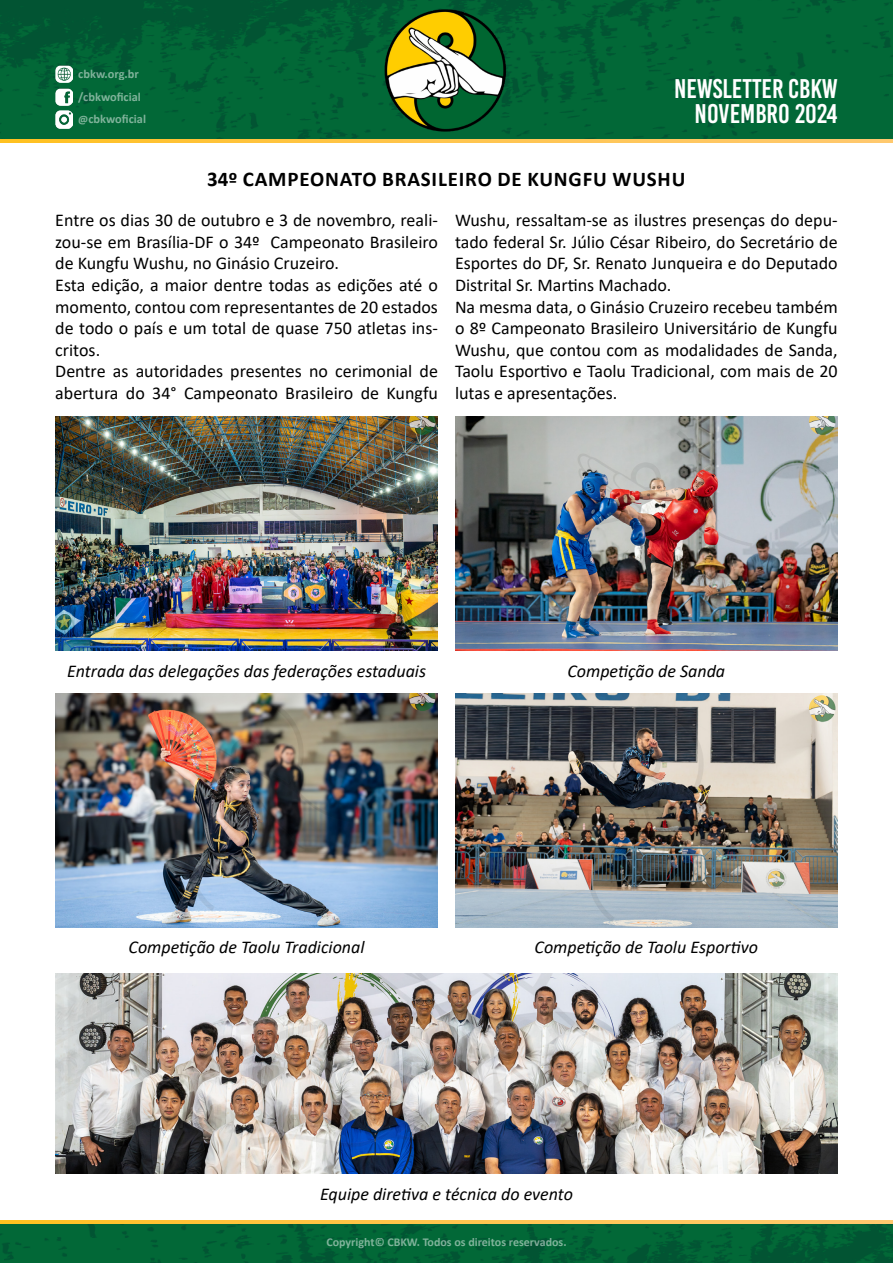
<style>
.page{position:relative;width:893px;height:1263px;background:#fff}
.page>*{position:absolute;margin:0;border:0;box-sizing:border-box;transform-origin:0 0}
.Cabeçallho_-_Mês{font:27px "Bebas Kai";color:#fff}
.Título_de_Seção{font:700 21px "Calibri";letter-spacing:.04em;color:#000}
.t1{font:18px/21.6px "Calibri";color:#000;text-align:justify}
.t2{font:italic 18px "Calibri";color:#000}
.t3{font:700 12.3px/22.2px "Calibri";color:#fff}
.t4{font:700 12px "Calibri";color:#fff}
.s1{font-size:11.25px}
</style>
<div class="page">
<img style="left:0;top:1223px;width:893px;height:40px">
<img style="left:0;top:0;width:893px;height:140px">
<img style="left:55px;top:89px;width:17px;height:17px">
<img style="left:56px;top:111px;width:17px;height:17px">
<img style="left:55px;top:66px;width:17px;height:17px">
<svg style="left:0;top:140px;width:893px;height:2px"></svg>
<img style="left:360px;top:0;width:173px;height:143px">
<svg style="left:0;top:1220px;width:893px;height:3px;background:#ffc44b"></svg>
<img style="left:55px;top:417px;width:383px;height:234px">
<img style="left:455px;top:417px;width:383px;height:234px">
<img style="left:55px;top:693px;width:383px;height:234px">
<img style="left:455px;top:693px;width:383px;height:234px">
<img style="left:55px;top:974px;width:783px;height:200px">
<p class="t3" style="left:78px;top:62px;width:62px">cbkw.org.br</p>
<p class="t3" style="left:78px;top:85px;width:69px">/cbkwoficial <span class="s1">@</span>cbkwoficial</p>
<h1 class="Cabeçallho_-_Mês" style="left:674px;top:74px;width:165px">NEWSLETTER CBKW</h1>
<p class="Cabeçallho_-_Mês" style="left:695px;top:99px;width:145px">NOVEMBRO 2024</p>
<p class="Título_de_Seção" style="left:207px;top:164px;width:480px">34º CAMPEONATO BRASILEIRO DE KUNGFU WUSHU</p>
<p class="t1" style="left:55px;top:209px;width:384px">Entre os dias 30 de outubro e 3 de novembro, reali&shy;zou-se em Brasília-DF o 34º Campeonato Brasileiro de Kungfu Wushu, no Ginásio Cruzeiro.</p>
<p class="t1" style="left:55px;top:274px;width:384px">Esta edição, a maior dentre todas as edições até o momento, contou com representantes de 20 estados de todo o país e um total de quase 750 atletas ins&shy;critos.</p>
<p class="t1" style="left:55px;top:360px;width:384px">Dentre as autoridades presentes no cerimonial de abertura do 34° Campeonato Brasileiro de Kungfu</p>
<p class="t1" style="left:455px;top:209px;width:384px">Wushu, ressaltam-se as ilustres presenças do depu&shy;tado federal Sr. Júlio César Ribeiro, do Secretário de Esportes do DF, Sr. Renato Junqueira e do Deputado Distrital Sr. Martins Machado.</p>
<p class="t1" style="left:455px;top:295px;width:384px">Na mesma data, o Ginásio Cruzeiro recebeu também o 8º Campeonato Brasileiro Universitário de Kungfu Wushu, que contou com as modalidades de Sanda, Taolu Esportivo e Taolu Tradicional, com mais de 20 lutas e apresentações.</p>
<p class="t2" style="left:67px;top:658px;width:360px">Entrada das delegações das federações estaduais</p>
<p class="t2" style="left:567px;top:658px;width:159px">Competição de Sanda</p>
<p class="t2" style="left:129px;top:935px;width:237px">Competição de Taolu Tradicional</p>
<p class="t2" style="left:535px;top:935px;width:225px">Competição de Taolu Esportivo</p>
<p class="t2" style="left:320px;top:1181px;width:254px">Equipe diretiva e técnica do evento</p>
<p class="t4" style="left:326px;top:1234px;width:242px">Copyright© CBKW. Todos os direitos reservados.</p>
</div>
